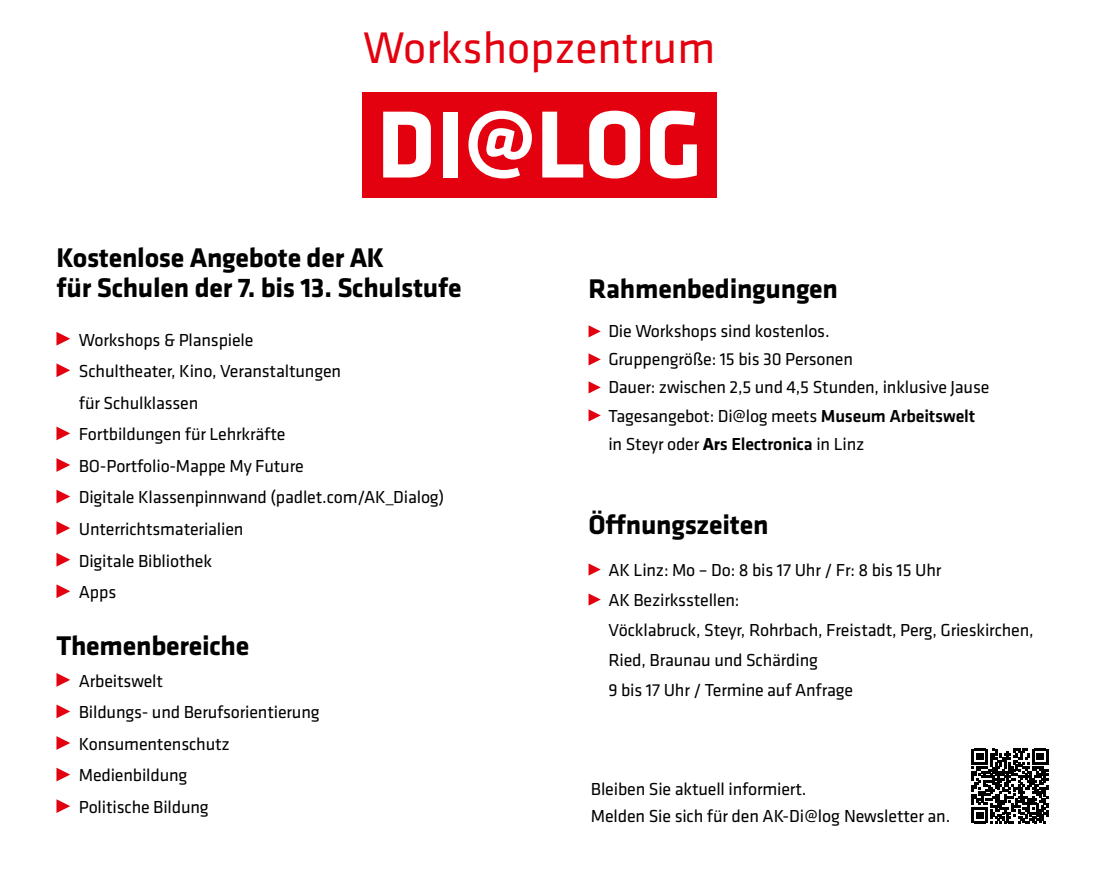
<style>
.page{position:relative;width:1100px;height:869px;background:#fff}
.page>*{position:absolute;margin:0;border:0;box-sizing:border-box;transform-origin:0 0}
.t1{font:700 98.8px "Klavika Basic";color:#fff}
.t2{font:45.8px "Klavika Basic";color:#e3000f}
.t3{font:700 28px/30px "Klavika Basic";letter-spacing:-.01em;color:#000}
.t4{font:18px/31.6px "Klavika Basic";letter-spacing:-.01em;color:#000}
.s1{font-weight:500}
.s2{font-weight:700}
</style>
<div class="page">
<svg style="left:588px;top:563px;width:13px;height:12px"></svg>
<svg style="left:588px;top:593px;width:13px;height:12px"></svg>
<svg style="left:56px;top:673px;width:14px;height:13px"></svg>
<svg style="left:56px;top:704px;width:14px;height:14px"></svg>
<svg style="left:56px;top:736px;width:14px;height:13px"></svg>
<svg style="left:56px;top:767px;width:14px;height:14px"></svg>
<svg style="left:56px;top:799px;width:14px;height:14px"></svg>
<svg style="left:972px;top:748px;width:76px;height:75px"></svg>
<svg style="left:588px;top:325px;width:13px;height:12px"></svg>
<svg style="left:588px;top:353px;width:13px;height:12px"></svg>
<svg style="left:588px;top:381px;width:13px;height:12px"></svg>
<svg style="left:588px;top:409px;width:13px;height:12px"></svg>
<svg style="left:56px;top:332px;width:14px;height:13px"></svg>
<svg style="left:56px;top:363px;width:14px;height:14px"></svg>
<svg style="left:56px;top:426px;width:14px;height:14px"></svg>
<svg style="left:56px;top:458px;width:14px;height:14px"></svg>
<svg style="left:56px;top:489px;width:14px;height:14px"></svg>
<svg style="left:56px;top:521px;width:14px;height:14px"></svg>
<svg style="left:56px;top:553px;width:14px;height:13px"></svg>
<svg style="left:56px;top:584px;width:14px;height:14px"></svg>
<div style="left:362px;top:92px;width:355px;height:105px;background:#e3000f"></div>
<h2 class="t2" style="left:363px;top:18px;width:354px">Workshopzentrum</h2>
<h1 class="t1" style="left:377px;top:73px;width:328px">DI@LOG</h1>
<h3 class="t3" style="left:56px;top:241px;width:407px">Kostenlose Angebote der AK<br>für Schulen der 7. bis 13. Schulstufe</h3>
<p class="t4" style="left:79px;top:323px;width:367px">Workshops &amp; Planspiele<br>Schultheater, Kino, Veranstaltungen<br>für Schulklassen<br>Fortbildungen für Lehrkräfte<br>BO-Portfolio-Mappe My Future<br>Digitale Klassenpinnwand (padlet.com/AK_Dialog)<br>Unterrichtsmaterialien<br>Digitale Bibliothek<br>Apps</p>
<h3 class="t3" style="left:56px;top:629px;width:194px">Themenbereiche</h3>
<p class="t4" style="left:79px;top:664px;width:242px">Arbeitswelt<br>Bildungs- und Berufsorientierung<br>Konsumentenschutz<br>Medienbildung<br>Politische Bildung</p>
<h3 class="t3" style="left:588px;top:272px;width:251px">Rahmenbedingungen</h3>
<p class="t4" style="left:608px;top:317px;width:383px;line-height:28px">Die Workshops sind kostenlos.<br>Gruppengröße: 15 bis 30 Personen<br>Dauer: zwischen 2,5 und 4,5 Stunden, inklusive Jause Tagesangebot: Di@log meets <span class="s1">Museum Arbeitswelt </span>in Steyr oder <span class="s2">Ar</span><span class="s1">s Electronica</span> in Linz</p>
<h3 class="t3" style="left:588px;top:508px;width:182px">Öffnungszeiten</h3>
<p class="t4" style="left:608px;top:554px;width:427px;line-height:30px">AK Linz: Mo – Do: 8 bis 17 Uhr / Fr: 8 bis 15 Uhr<br>AK Bezirksstellen:<br>Vöcklabruck, Steyr, Rohrbach, Freistadt, Perg, Grieskirchen, Ried, Braunau und Schärding<br>9 bis 17 Uhr / Termine auf Anfrage</p>
<p class="t4" style="left:591px;top:774px;width:361px;line-height:27px">Bleiben Sie aktuell informiert.<br>Melden Sie sich für den AK-Di@log Newsletter an.</p>
</div>
